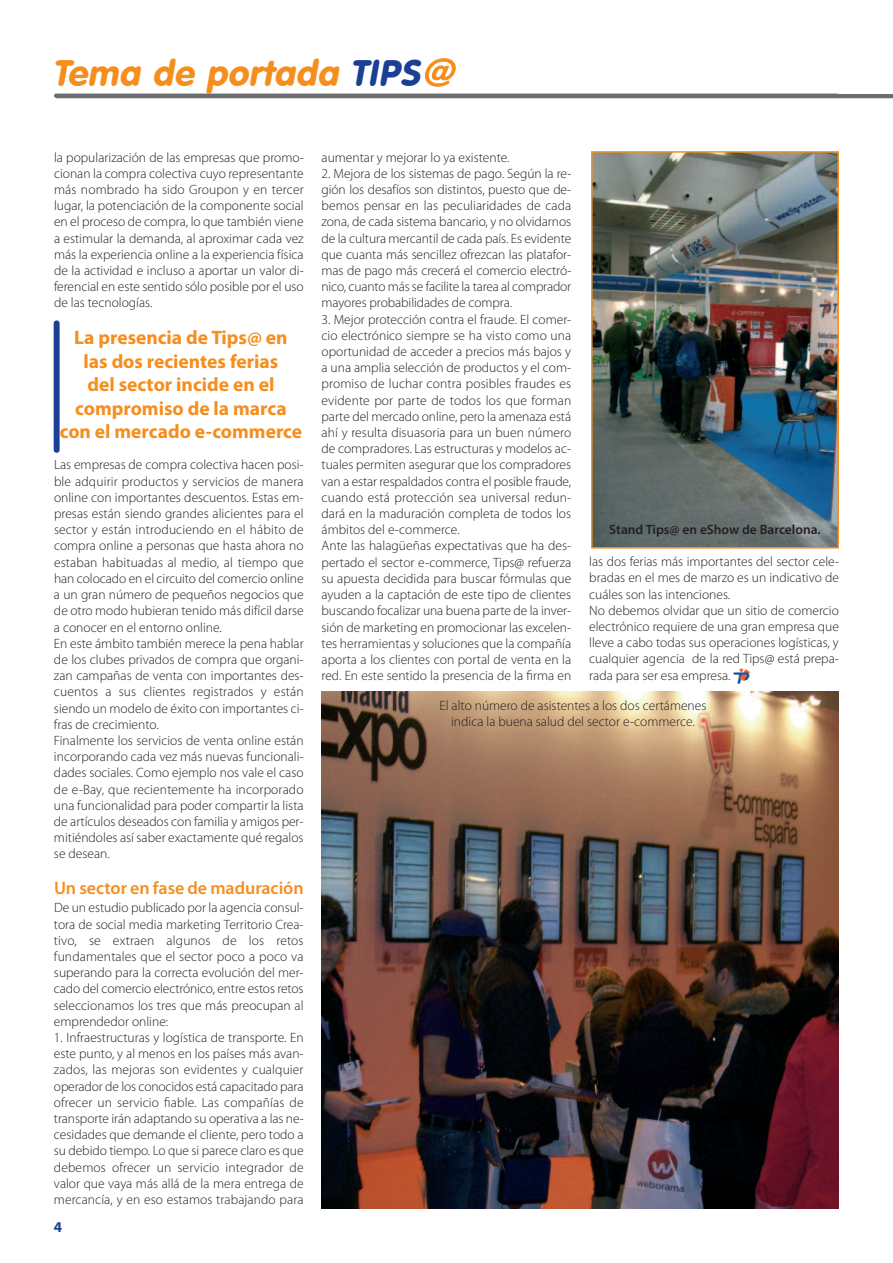
<style>
.page{position:relative;width:893px;height:1263px;background:#fff}
.page>*{position:absolute;margin:0;border:0;box-sizing:border-box;transform-origin:0 0}
.t1{font:italic 36px "VAG Rounded BT";color:#f68e1e}
.t2{font:700 19.5px/23.4px "Myriad Pro";color:#f68e1e;text-align:center}
.t3{font:600 18px "Myriad Pro";color:#f68e1e}
.t4{font:700 15px "Myriad Pro";color:#1b3f94}
.t5{font:300 13.5px/16.2px "Myriad Pro";color:#231f20;text-align:justify}
.t6{font:600 13.5px "Myriad Pro";color:#231f20}
.s1{color:#1b3f94}
.s2{font-size:31.5px}
</style>
<div class="page">
<img style="left:733px;top:668px;width:17px;height:16px">
<div style="left:54px;top:320px;width:6px;height:133px;background:#1b3f94;border-radius:3px"></div>
<hr style="left:55px;top:94px;width:838px;height:4px;background:#6c6d70">
<img style="left:594px;top:154px;width:242px;height:392px">
<div style="left:591px;top:151px;width:248px;height:398px;border:2px solid #f68e1e"></div>
<img style="left:322px;top:691px;width:517px;height:518px">
<h1 class="t1" style="left:53px;top:50px;width:409px">Tema de portada <span class="s1">TIPS</span><span class="s2">@</span></h1>
<p class="t5" style="left:54px;top:150px;width:251px">la popularización de las empresas que promo&shy;cionan la compra colectiva cuyo representante más nombrado ha sido Groupon y en tercer lugar, la potenciación de la componente social en el proceso de compra, lo que también viene a estimular la demanda, al aproximar cada vez más la experiencia online a la experiencia física de la actividad e incluso a aportar un valor di&shy;ferencial en este sentido sólo posible por el uso de las tecnologías.</p>
<h2 class="t2" style="left:60px;top:328px;width:244px">La presencia de Tips@ en las dos recientes ferias<br>del sector incide en el compromiso de la marca con el mercado e-commerce</h2>
<p class="t5" style="left:54px;top:458px;width:251px;text-align:left">Las empresas de compra colectiva hacen posi&shy;ble adquirir productos y servicios de manera online con importantes descuentos. Estas em&shy;presas están siendo grandes alicientes para el sector y están introduciendo en el hábito de compra online a personas que hasta ahora no estaban habituadas al medio, al tiempo que han colocado en el circuito del comercio online a un gran número de pequeños negocios que de otro modo hubieran tenido más difícil darse a conocer en el entorno online.<br>En este ámbito también merece la pena hablar de los clubes privados de compra que organi&shy;zan campañas de venta con importantes des&shy;cuentos a sus clientes registrados y están siendo un modelo de éxito con importantes ci&shy;fras de crecimiento.<br>Finalmente los servicios de venta online están incorporando cada vez más nuevas funcionali&shy;dades sociales. Como ejemplo nos vale el caso de e-Bay, que recientemente ha incorporado una funcionalidad para poder compartir la lista de artículos deseados con familia y amigos per&shy;mitiéndoles así saber exactamente qué regalos se desean.</p>
<h3 class="t3" style="left:54px;top:881px;width:251px">Un sector en fase de maduración</h3>
<p class="t5" style="left:54px;top:901px;width:251px">De un estudio publicado por la agencia consul&shy;tora de social media marketing Territorio Crea&shy;tivo, se extraen algunos de los retos fundamentales que el sector poco a poco va superando para la correcta evolución del mer&shy;cado del comercio electrónico, entre estos retos seleccionamos los tres que más preocupan al emprendedor online:</p>
<p class="t5" style="left:54px;top:1030px;width:252px">1. Infraestructuras y logística de transporte. En este punto, y al menos en los países más avan&shy;zados, las mejoras son evidentes y cualquier operador de los conocidos está capacitado para ofrecer un servicio fiable. Las compañías de transporte irán adaptando su operativa a las ne&shy;cesidades que demande el cliente, pero todo a su debido tiempo. Lo que si parece claro es que debemos ofrecer un servicio integrador de valor que vaya más allá de la mera entrega de mercancía, y en eso estamos trabajando para</p>
<p class="t4" style="left:54px;top:1221px;width:10px">4</p>
<p class="t5" style="left:322px;top:150px;width:189px">aumentar y mejorar lo ya existente.</p>
<p class="t5" style="left:322px;top:166px;width:251px">2. Mejora de los sistemas de pago. Según la re&shy;gión los desafíos son distintos, puesto que de&shy;bemos pensar en las peculiaridades de cada zona, de cada sistema bancario, y no olvidarnos de la cultura mercantil de cada país. Es evidente que cuanta más sencillez ofrezcan las platafor&shy;mas de pago más crecerá el comercio electró&shy;nico, cuanto más se facilite la tarea al comprador mayores probabilidades de compra.</p>
<p class="t5" style="left:322px;top:312px;width:251px;text-align:left">3. Mejor protección contra el fraude. El comer&shy;cio electrónico siempre se ha visto como una oportunidad de acceder a precios más bajos y a una amplia selección de productos y el com&shy;promiso de luchar contra posibles fraudes es evidente por parte de todos los que forman parte del mercado online, pero la amenaza está ahí y resulta disuasoria para un buen número de compradores. Las estructuras y modelos ac&shy;tuales permiten asegurar que los compradores van a estar respaldados contra el posible fraude, cuando está protección sea universal redun&shy;dará en la maduración completa de todos los ámbitos del e-commerce.<br>Ante las halagüeñas expectativas que ha des&shy;pertado el sector e-commerce, Tips@ refuerza su apuesta decidida para buscar fórmulas que ayuden a la captación de este tipo de clientes buscando focalizar una buena parte de la inver&shy;sión de marketing en promocionar las excelen&shy;tes herramientas y soluciones que la compañía aporta a los clientes con portal de venta en la red. En este sentido la presencia de la firma en</p>
<p class="t6" style="left:609px;top:525px;width:213px">Stand Tips@ en eShow de Barcelona.</p>
<p class="t5" style="left:589px;top:555px;width:251px;text-align:left">las dos ferias más importantes del sector cele&shy;bradas en el mes de marzo es un indicativo de cuáles son las intenciones.<br>No debemos olvidar que un sitio de comercio electrónico requiere de una gran empresa que lleve a cabo todas sus operaciones logísticas, y cualquier agencia de la red Tips@ está prepa&shy;rada para ser esa empresa.</p>
<p class="t5" style="left:439px;top:699px;width:268px;text-align:center">El alto número de asistentes a los dos certámenes indica la buena salud del sector e-commerce.</p>
</div>
